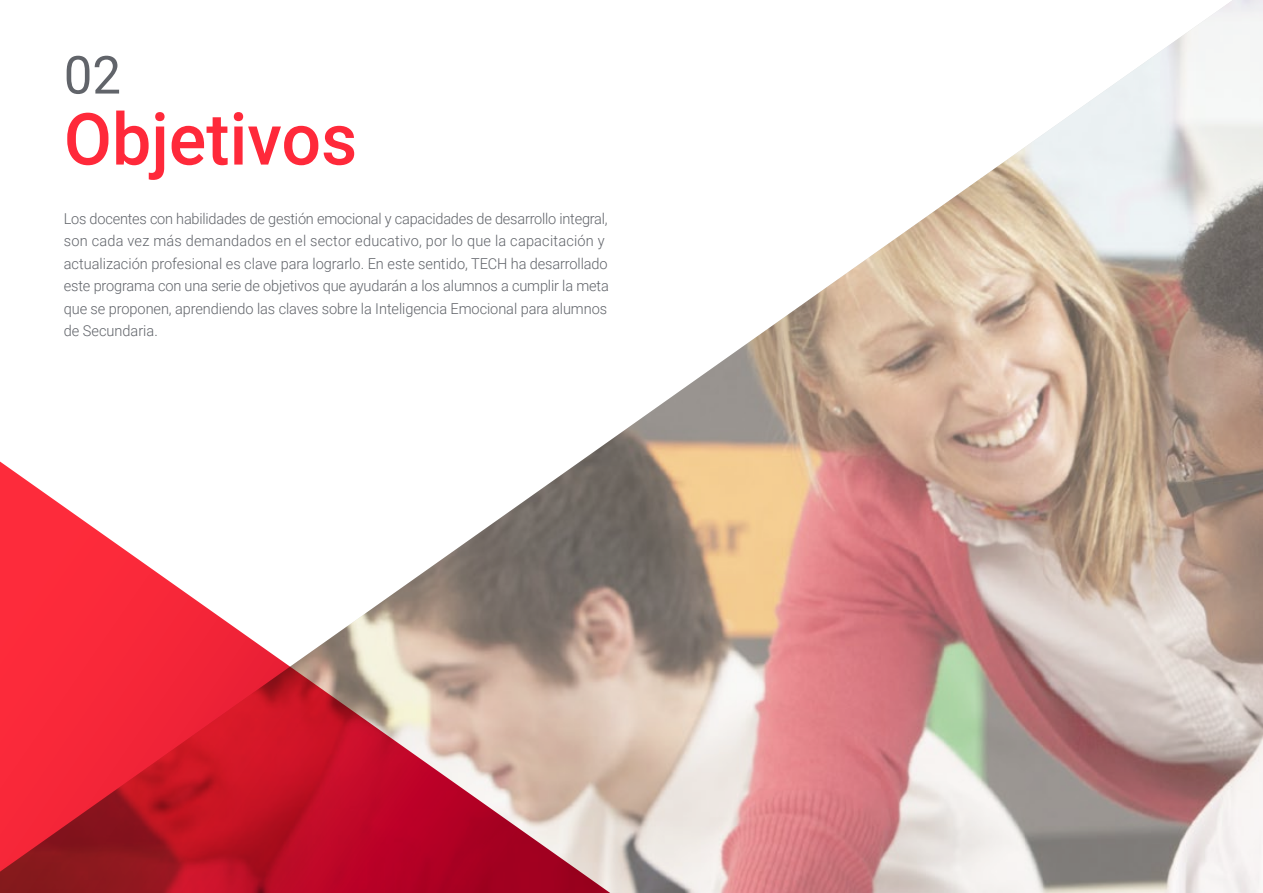
<style>
.page{position:relative;width:1263px;height:893px;background:#fff}
.page>*{position:absolute;margin:0;border:0;box-sizing:border-box;transform-origin:0 0}
.t1{font:500 72px "Roboto";color:#ff293a}
.t2{font:52.5px "Roboto";color:#61646a}
.t3{font:300 15px/22.5px "Roboto";letter-spacing:-.005em;color:#61646a}
</style>
<div class="page">
<img style="left:602px;top:0;width:661px;height:893px">
<svg style="left:0;top:446px;width:640px;height:447px"></svg>
<h2 class="t2" style="left:64px;top:38px;width:59px">02</h2>
<h1 class="t1" style="left:64px;top:89px;width:295px">Objetivos</h1>
<p class="t3" style="left:64px;top:207px;width:547px">Los docentes con habilidades de gestión emocional y capacidades de desarrollo integral, son cada vez más demandados en el sector educativo, por lo que la capacitación y actualización profesional es clave para lograrlo. En este sentido, TECH ha desarrollado este programa con una serie de objetivos que ayudarán a los alumnos a cumplir la meta que se proponen, aprendiendo las claves sobre la Inteligencia Emocional para alumnos de Secundaria.</p>
</div>
